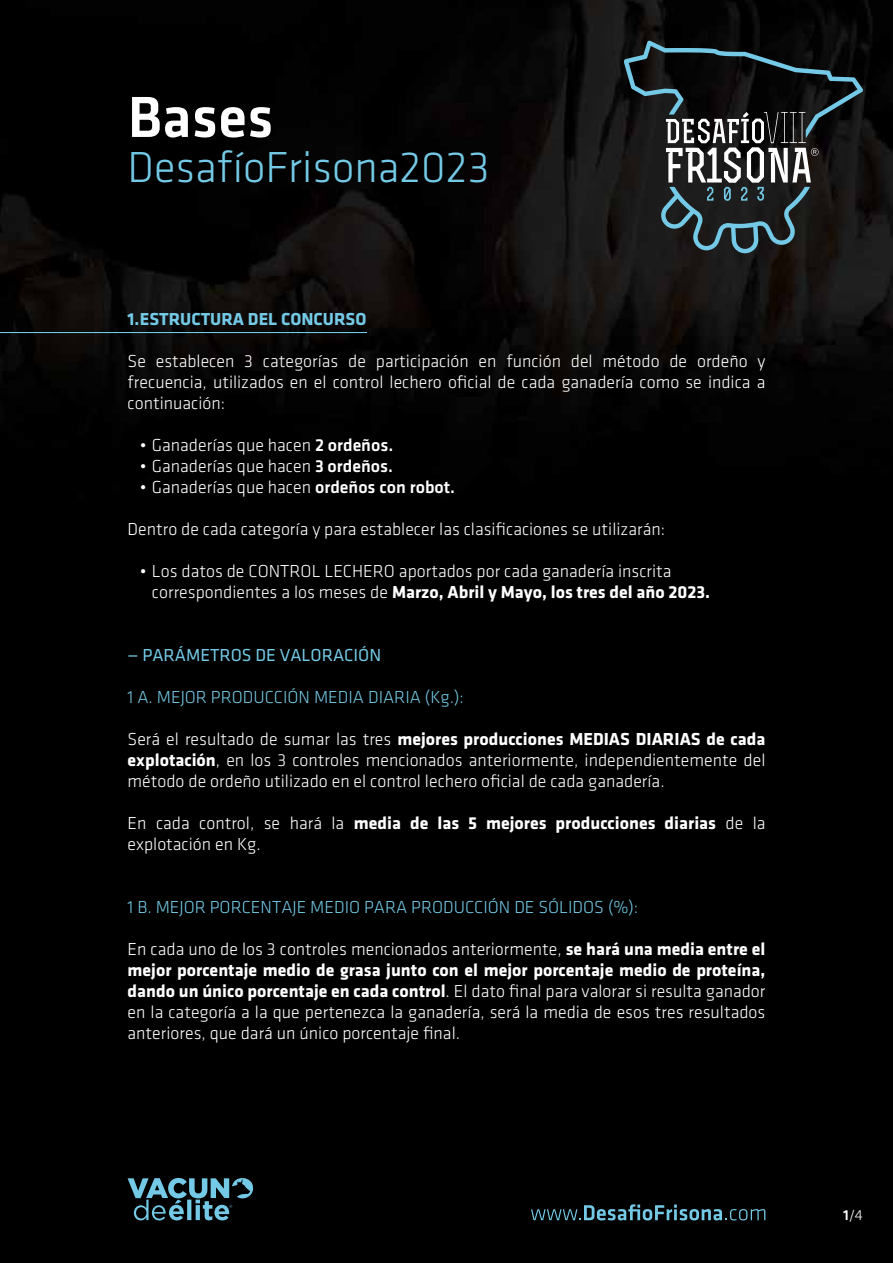
<style>
.page{position:relative;width:893px;height:1263px;background:#fff}
.page>*{position:absolute;margin:0;border:0;box-sizing:border-box;transform-origin:0 0}
.t1{font:500 60px "Klavika";color:#fff}
.t2{font:300 45px "Klavika";color:#74cae6}
.t3{font:300 18px/21px "Klavika";color:#fff;text-align:justify}
.t4{font:300 18px "Klavika";color:#74cae6}
.t5{font:700 18px "Klavika";color:#74cae6}
.t6{font:18px "Klavika";color:#74cae6}
.t7{font:300 15px "Klavika";color:#fff}
.s1{font-weight:500}
.s2{font-weight:700}
</style>
<div class="page">
<img style="left:0;top:0;width:893px;height:1263px">
<svg style="left:128px;top:1174px;width:125px;height:46px;background:#2a4953"></svg>
<svg style="left:531px;top:1204px;width:234px;height:16px;background:#223c45"></svg>
<hr style="left:0;top:332px;width:367px;height:1px;background:#74cae6">
<svg style="left:624px;top:41px;width:239px;height:212px;background:#2b3032"></svg>
<h1 class="t1" style="left:128px;top:85px;width:148px">Bases</h1>
<h2 class="t2" style="left:128px;top:143px;width:364px">DesafíoFrisona2023</h2>
<p class="t5" style="left:128px;top:309px;width:240px">1. ESTRUCTURA DEL CONCURSO</p>
<p class="t3" style="left:128px;top:350px;width:639px">Se establecen 3 categorías de participación en función del método de ordeño y frecuencia, utilizados en el control lechero oficial de cada ganadería como se indica a continuación:</p>
<p class="t3" style="left:140px;top:434px;width:255px">• Ganaderías que hacen <span class="s1">2 ordeños.</span></p>
<p class="t3" style="left:140px;top:455px;width:255px">• Ganaderías que hacen <span class="s1">3 ordeños.</span></p>
<p class="t3" style="left:140px;top:476px;width:317px">• Ganaderías que hacen <span class="s1">ordeños con robot.</span></p>
<p class="t3" style="left:128px;top:518px;width:539px">Dentro de cada categoría y para establecer las clasificaciones se utilizarán:</p>
<p class="t3" style="left:152px;top:560px;width:560px;text-indent:-12px">• Los datos de CONTROL LECHERO aportados por cada ganadería inscrita correspondientes a los meses de <span class="s2">Marzo, Abril y Mayo, los tres del año 2023.</span></p>
<p class="t6" style="left:128px;top:645px;width:255px">— PARÁMETROS DE VALORACIÓN</p>
<p class="t4" style="left:128px;top:687px;width:338px">1 A. MEJOR PRODUCCIÓN MEDIA DIARIA (Kg.):</p>
<p class="t3" style="left:128px;top:728px;width:639px">Será el resultado de sumar las tres <span class="s2">mejores producciones MEDIAS DIARIAS de cada explotación</span>, en los 3 controles mencionados anteriormente, independientemente del método de ordeño utilizado en el control lechero oficial de cada ganadería.</p>
<p class="t3" style="left:128px;top:812px;width:639px">En cada control, se hará la <span class="s2">media de las 5 mejores producciones diarias</span> de la explotación en Kg.</p>
<p class="t4" style="left:128px;top:897px;width:512px">1 B. MEJOR PORCENTAJE MEDIO PARA PRODUCCIÓN DE SÓLIDOS (%):</p>
<p class="t3" style="left:128px;top:938px;width:639px">En cada uno de los 3 controles mencionados anteriormente, <span class="s2">se hará una media entre el mejor porcentaje medio de grasa junto con el mejor porcentaje medio de proteína, dando un único porcentaje en cada control</span>. El dato final para valorar si resulta ganador en la categoría a la que pertenezca la ganadería, será la media de esos tres resultados anteriores, que dará un único porcentaje final.</p>
<p class="t7" style="left:843px;top:1207px;width:21px"><span class="s1">1</span>/4</p>
</div>
